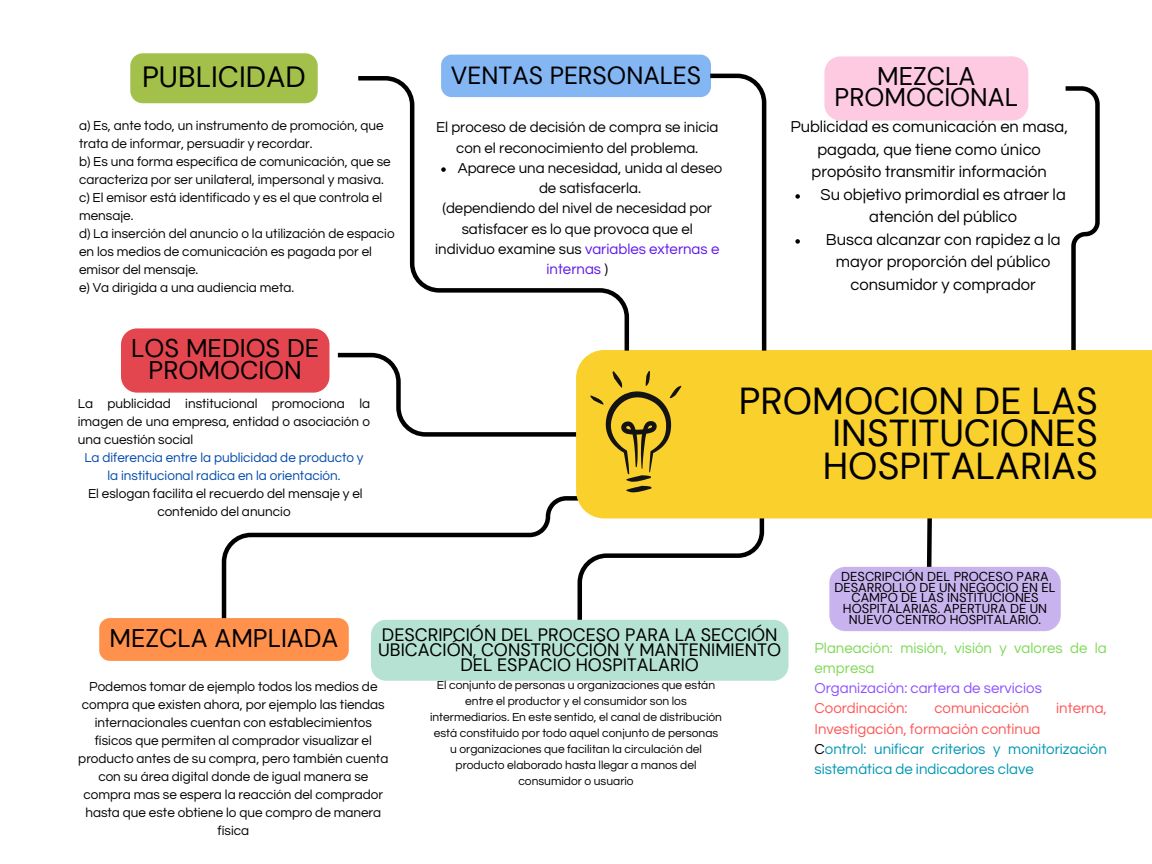
<style>
.page{position:relative;width:1152px;height:864px;background:#fff}
.page>*{position:absolute;margin:0;border:0;box-sizing:border-box;transform-origin:0 0}
.t1{font:37.5px/32.7px "DM Sans";color:#000;text-align:justify}
.t2{font:29.25px "DM Sans";color:#000}
.t3{font:25.5px/21.3px "DM Sans";color:#000;text-align:center}
.t4{font:24.75px "DM Sans";color:#000}
.t5{font:18px/15.1px "DM Sans";color:#000;text-align:center}
.t6{font:16.5px/22.5px "Questrial";color:#000;text-align:center}
.t7{font:15px/20.2px "Questrial";color:#000;text-align:center}
.t8{font:15px/20.2px "Questrial";color:#0097b2}
.t9{font:15px/20.2px "Questrial";color:#7ed957}
.t10{font:15px "Questrial";color:#ff5757}
.t11{font:13.5px/18px "Questrial";color:#000}
.t12{font:13.5px "Questrial";color:#004aad}
.t13{font:12.9px/10.6px "DM Sans";color:#000;text-align:center}
.t14{font:12px/16px "Questrial";color:#000;text-align:center}
.s1{color:#5e17eb}
.s2{color:#8c52ff}
.s3{color:#ff5757}
.s4{color:#000}
</style>
<div class="page">
<svg style="left:595px;top:518px;width:171px;height:102px"></svg>
<svg style="left:221px;top:496px;width:374px;height:133px"></svg>
<svg style="left:924px;top:518px;width:10px;height:114px"></svg>
<svg style="left:1065px;top:86px;width:35px;height:264px"></svg>
<div style="left:576px;top:350px;width:576px;height:168px;background:#fad02c"></div>
<div style="left:441px;top:55px;width:270px;height:42px;background:#84b6f4;border-radius:11px"></div>
<svg style="left:358px;top:76px;width:273px;height:252px"></svg>
<svg style="left:706px;top:73px;width:63px;height:282px"></svg>
<svg style="left:121px;top:328px;width:560px;height:164px"></svg>
<div style="left:130px;top:53px;width:188px;height:50px;background:#a3c14a;border-radius:12px"></div>
<div style="left:824px;top:56px;width:204px;height:65px;background:#fdcae1"></div>
<svg style="left:795px;top:194px;width:5px;height:5px"></svg>
<svg style="left:795px;top:239px;width:5px;height:5px"></svg>
<div style="left:99px;top:618px;width:250px;height:43px;background:#ff914d"></div>
<div style="left:371px;top:620px;width:418px;height:61px;background:#b6e2d3;border-radius:15px"></div>
<div style="left:829px;top:567px;width:232px;height:64px;background:#c8b3ee;border-radius:16px"></div>
<p class="t2" style="left:142px;top:58px;width:165px">PUBLICIDAD</p>
<p class="t3" style="left:835px;top:66px;width:185px">MEZCLA<br>PROMOCIONAL</p>
<h3 class="t6" style="left:790px;top:116px;width:279px">Publicidad es comunicación en masa, pagada, que tiene como único propósito transmitir información</h3>
<p class="t6" style="left:821px;top:184px;width:247px">Su objetivo primordial es atraer la atención del público</p>
<h1 class="t6" style="left:826px;top:229px;width:236px">Busca alcanzar con rapidez a la mayor proporción del público consumidor y comprador</h1>
<p class="t4" style="left:451px;top:60px;width:252px">VENTAS PERSONALES</p>
<h6 class="t7" style="left:436px;top:118px;width:284px">El proceso de decisión de compra se inicia con el reconocimiento del problema.</h6>
<h2 class="t7" style="left:458px;top:158px;width:266px">Aparece una necesidad, unida al deseo de satisfacerla.</h2>
<h3 class="t7" style="left:435px;top:199px;width:286px">(dependiendo del nivel de necesidad por satisfacer es lo que provoca que el individuo examine sus <span class="s1">variables externas e internas</span> )</h3>
<h6 class="t11" style="left:79px;top:117px;width:317px">a) Es, ante todo, un instrumento de promoción, que trata de informar, persuadir y recordar.<br>b) Es una forma específica de comunicación, que se caracteriza por ser unilateral, impersonal y masiva. c) El emisor está identificado y es el que controla el mensaje.<br>d) La inserción del anuncio o la utilización de espacio en los medios de comunicación es pagada por el emisor del mensaje.<br>e) Va dirigida a una audiencia meta.</h6>
<h3 class="t3" style="left:131px;top:338px;width:190px">LOS MEDIOS DE<br>PROMOCION</h3>
<h5 class="t11" style="left:78px;top:395px;width:294px">La publicidad institucional promociona la</h5>
<h5 class="t11" style="left:78px;top:413px;width:294px">imagen de una empresa, entidad o asociación o</h5>
<h5 class="t11" style="left:78px;top:431px;width:117px">una cuestión social</h5>
<h5 class="t12" style="left:84px;top:451px;width:281px">La diferencia entre la publicidad de producto y</h5>
<h5 class="t12" style="left:107px;top:469px;width:235px">la institucional radica en la orientación.</h5>
<h5 class="t11" style="left:88px;top:485px;width:276px">El eslogan facilita el recuerdo del mensaje y el</h5>
<h5 class="t11" style="left:157px;top:503px;width:135px">contenido del anuncio</h5>
<h6 class="t1" style="left:823px;top:384px;width:276px;text-indent:-84px">PROMOCION DE LAS INSTITUCIONES HOSPITALARIAS</h6>
<h3 class="t5" style="left:378px;top:627px;width:405px">DESCRIPCIÓN DEL PROCESO PARA LA SECCIÓN<br>UBICACIÓN, CONSTRUCCIÓN Y MANTENIMIENTO<br>DEL ESPACIO HOSPITALARIO</h3>
<h4 class="t14" style="left:430px;top:678px;width:294px">El conjunto de personas u organizaciones que están entre el productor y el consumidor son los intermediarios. En este sentido, el canal de distribución está constituido por todo aquel conjunto de personas u organizaciones que facilitan la circulación del producto elaborado hasta llegar a manos del consumidor o usuario</h4>
<h6 class="t3" style="left:109px;top:627px;width:231px">MEZCLA AMPLIADA</h6>
<p class="t11" style="left:78px;top:677px;width:312px;text-align:center">Podemos tomar de ejemplo todos los medios de compra que existen ahora, por ejemplo las tiendas internacionales cuentan con establecimientos físicos que permiten al comprador visualizar el producto antes de su compra, pero también cuenta con su área digital donde de igual manera se compra mas se espera la reacción del comprador hasta que este obtiene lo que compro de manera física</p>
<h6 class="t13" style="left:835px;top:571px;width:223px">DESCRIPCIÓN DEL PROCESO PARA<br>DESARROLLO DE UN NEGOCIO EN EL<br>CAMPO DE LAS INSTITUCIONES<br>HOSPITALARIAS. APERTURA DE UN<br>NUEVO CENTRO HOSPITALARIO.</h6>
<h6 class="t9" style="left:815px;top:638px;width:294px">Planeación: misión, visión y valores de la empresa<br><span class="s2">Organización: cartera de servicios<br></span><span class="s3">Coordinación:</span></h6>
<h6 class="t10" style="left:934px;top:701px;width:96px">comunicación</h6>
<h6 class="t10" style="left:1056px;top:701px;width:52px">interna,</h6>
<h6 class="t8" style="left:815px;top:719px;width:294px"><span class="s3">Investigación, formación continua<br></span><span class="s4">C</span>ontrol: unificar criterios y monitorización sistemática de indicadores clave</h6>
</div>
